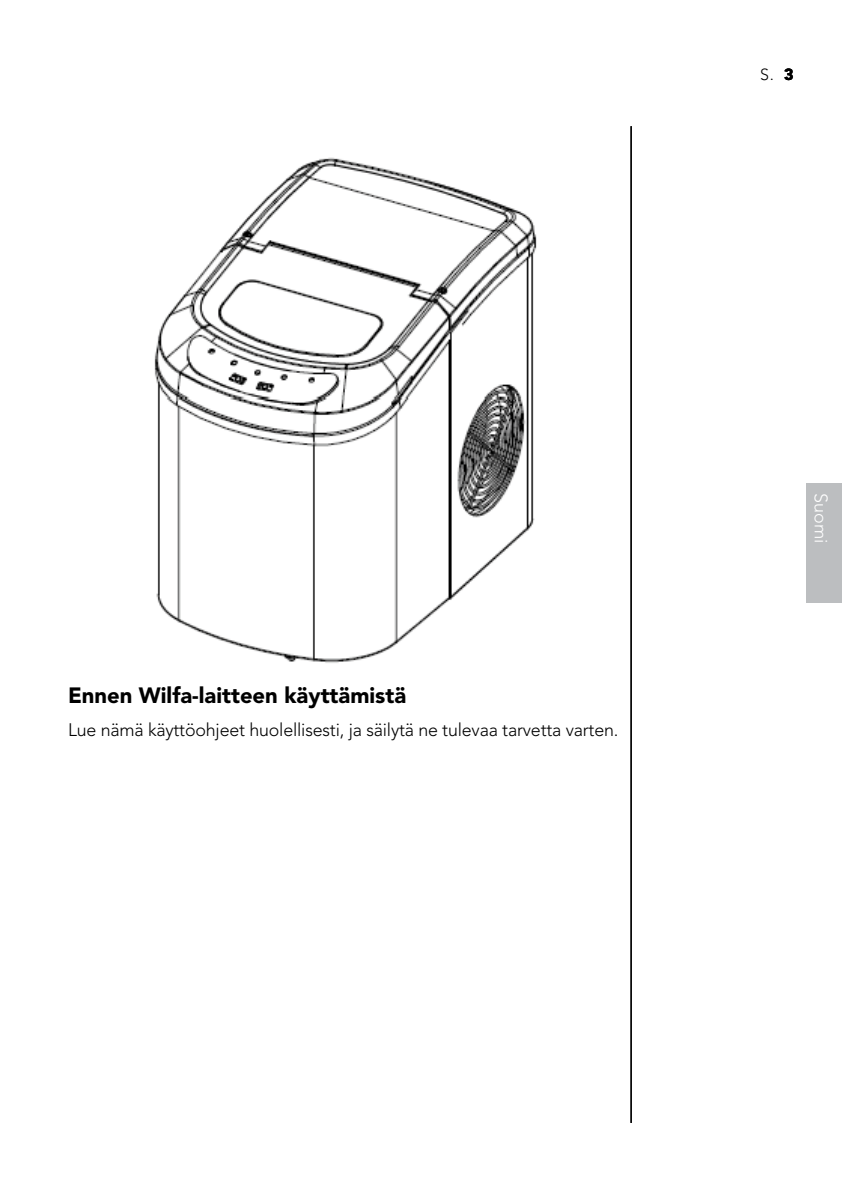
<style>
.page{position:relative;width:842px;height:1191px;background:#fff}
.page>*{position:absolute;margin:0;border:0;box-sizing:border-box;transform-origin:0 0}
.t1{font:900 22px "Avenir LT Std";color:#000}
.t2{font:300 18px "Avenir LT Std";letter-spacing:-.01em;color:#000}
.t3{font:300 18px "Avenir LT Std";color:#fff}
.t4{font:300 16px "Avenir LT Std";color:#000}
.t5{font:900 16px "Avenir LT Std";color:#000}
</style>
<div class="page">
<div style="left:806px;top:484px;width:36px;height:119px;background:#bcbec0"></div>
<hr style="left:631px;top:126px;width:1px;height:997px;background:#000">
<img style="left:154px;top:157px;width:383px;height:506px">
<p class="t4" style="left:760px;top:65px;width:15px">S.</p>
<p class="t5" style="left:784px;top:68px;width:11px">3</p>
<p class="t1" style="left:68px;top:685px;width:340px">Ennen Wilfa-laitteen käyttämistä</p>
<p class="t2" style="left:68px;top:719px;width:552px">Lue nämä käyttöohjeet huolellisesti, ja säilytä ne tulevaa tarvetta varten.</p>
<p class="t3" style="left:832px;top:493px;width:52px;rotate:90deg">Suomi</p>
</div>
